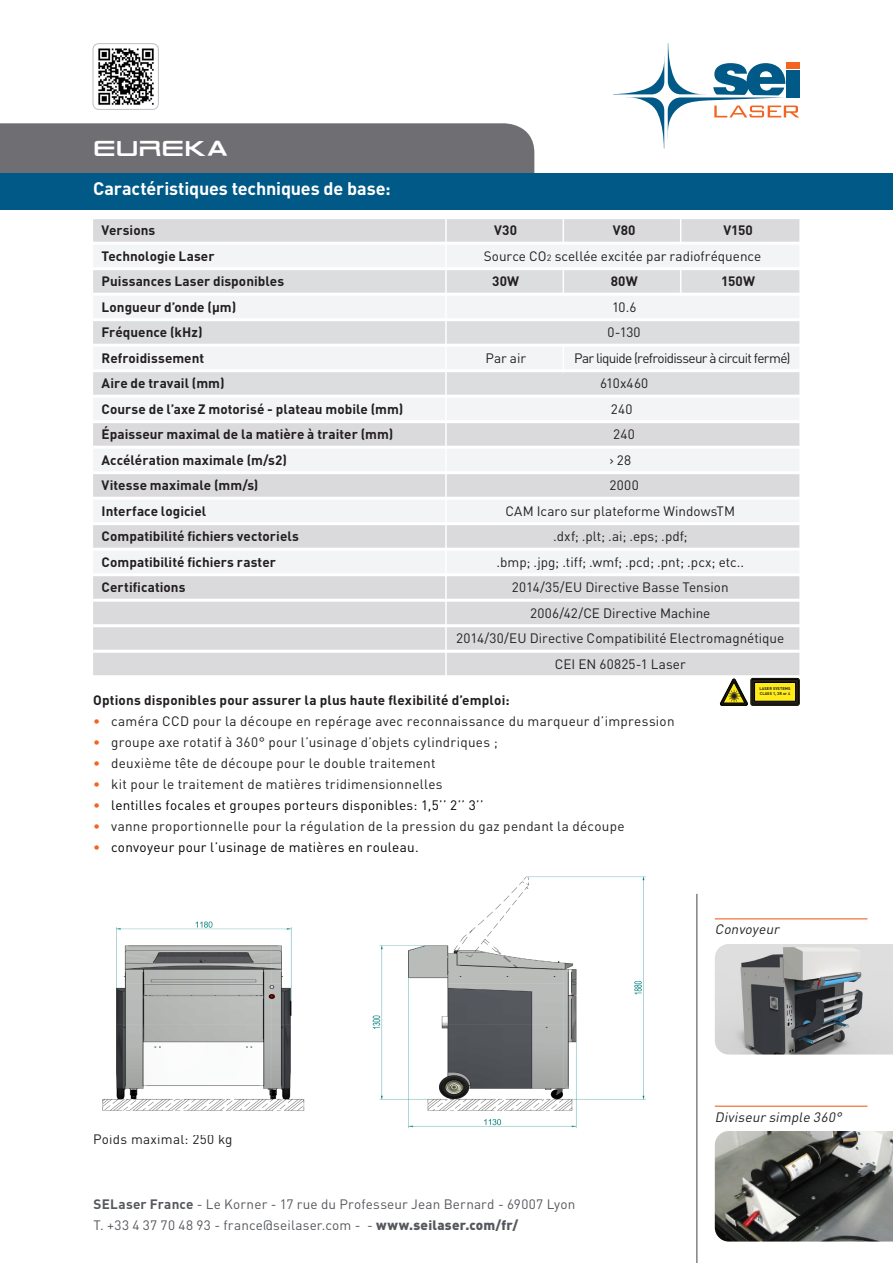
<style>
.page{position:relative;width:893px;height:1263px;background:#fff}
.page>*{position:absolute;margin:0;border:0;box-sizing:border-box;transform-origin:0 0}
.t1{font:28.5px "TR 909";letter-spacing:-.005em;color:#fff}
.t2{font:700 18px "DIN Pro";letter-spacing:-.01em;color:#fff}
.riga-grigia{font:13.5px "DIN Pro";letter-spacing:.02em;color:#231f20}
.riga-arancino{font:700 13.5px "DIN Pro";letter-spacing:.005em;color:#231f20}
.riga-arancino-2{font:13.5px "DIN Pro";color:#231f20}
.riga-grigia-2{font:700 13.5px "DIN Pro";letter-spacing:.005em;color:#231f20}
.t3{font:13.5px "DIN Pro";letter-spacing:.015em;color:#55585d}
.t4{font:13.5px "DIN Pro";letter-spacing:.02em;color:#000}
.riga-grigia-3{font:13.5px "DIN Pro";color:#231f20}
.riga-arancino-3{font:13.5px "DIN Pro";letter-spacing:-.05em;color:#231f20}
.testo-immagini{font:italic 13.5px "DIN Pro";color:#231f20}
.Paragrafo_base_-_Cop{font:13.5px "DIN Pro";letter-spacing:.02em;color:#231f20}
.t5{font:700 4.05px "DIN Pro";color:#231f20}
.s1{font-size:9px}
.s2{color:#f36421}
.s3{font-weight:700}
.s4{font-weight:900}
</style>
<div class="page">
<div style="left:0;top:123px;width:534px;height:51px;background:#6f6f73"></div>
<div style="left:0;top:174px;width:893px;height:36px;background:#005986"></div>
<hr style="left:696px;top:894px;width:1px;height:369px;background:#55585d">
<img style="left:715px;top:1131px;width:178px;height:110px">
<hr style="left:715px;top:918px;width:152px;height:1px;background:#f36421">
<hr style="left:715px;top:1105px;width:152px;height:2px;background:#f36421">
<img style="left:715px;top:944px;width:178px;height:110px">
<div style="left:93px;top:219px;width:706px;height:23px;background:#dadadc"></div>
<div style="left:93px;top:245px;width:706px;height:22px;background:#f3f4f5"></div>
<div style="left:93px;top:270px;width:706px;height:23px;background:#dcdddf"></div>
<div style="left:93px;top:296px;width:706px;height:22px;background:#f3f4f5"></div>
<div style="left:93px;top:321px;width:706px;height:23px;background:#dcdddf"></div>
<div style="left:93px;top:347px;width:706px;height:22px;background:#f3f4f5"></div>
<div style="left:93px;top:372px;width:706px;height:23px;background:#dcdddf"></div>
<div style="left:93px;top:398px;width:706px;height:22px;background:#f3f4f5"></div>
<div style="left:93px;top:423px;width:706px;height:23px;background:#dadadc"></div>
<div style="left:93px;top:449px;width:706px;height:22px;background:#f3f4f5"></div>
<div style="left:93px;top:474px;width:706px;height:23px;background:#dadadc"></div>
<div style="left:93px;top:500px;width:706px;height:22px;background:#f3f4f5"></div>
<div style="left:93px;top:525px;width:706px;height:23px;background:#dadadc"></div>
<div style="left:93px;top:551px;width:706px;height:22px;background:#f3f4f5"></div>
<div style="left:93px;top:576px;width:706px;height:23px;background:#dadadc"></div>
<div style="left:93px;top:602px;width:706px;height:22px;background:#dadadc"></div>
<div style="left:93px;top:627px;width:706px;height:23px;background:#dadadc"></div>
<div style="left:93px;top:653px;width:706px;height:22px;background:#dadadc"></div>
<div style="left:751px;top:678px;width:48px;height:27px;border:1px solid #000;border-radius:2px"></div>
<div style="left:752px;top:679px;width:46px;height:25px;background:linear-gradient(to right,#1c1914,#1c1913)"></div>
<div style="left:752px;top:679px;width:46px;height:25px;border:1px solid #000"></div>
<svg style="left:720px;top:679px;width:28px;height:26px"></svg>
<div style="left:754px;top:682px;width:42px;height:19px;background:#ffeb19;border:1px solid #000"></div>
<svg style="left:563px;top:219px;width:1px;height:23px"></svg>
<svg style="left:680px;top:219px;width:1px;height:23px"></svg>
<svg style="left:563px;top:270px;width:1px;height:23px"></svg>
<svg style="left:680px;top:270px;width:1px;height:23px"></svg>
<svg style="left:563px;top:347px;width:1px;height:26px"></svg>
<hr style="left:445px;top:215px;width:2px;height:471px;background:#fff">
<img style="left:102px;top:876px;width:544px;height:253px">
<img style="left:98px;top:48px;width:56px;height:57px">
<div style="left:93px;top:43px;width:66px;height:67px;border:1px solid #bcc0c6;border-radius:6px"></div>
<svg style="left:613px;top:43px;width:186px;height:106px"></svg>
<p class="t1" style="left:93px;top:130px;width:136px">eureka</p>
<p class="t2" style="left:93px;top:176px;width:299px">Caractéristiques techniques de base:</p>
<p class="riga-grigia-2" style="left:102px;top:221px;width:55px">Versions</p>
<p class="riga-grigia-2" style="left:494px;top:221px;width:24px">V30</p>
<p class="riga-grigia-2" style="left:613px;top:221px;width:24px">V80</p>
<p class="riga-grigia-2" style="left:724px;top:221px;width:31px">V150</p>
<p class="riga-arancino" style="left:102px;top:247px;width:114px">Technologie Laser</p>
<p class="riga-arancino-2" style="left:484px;top:245px;width:279px">Source CO<span class="s1">2</span> scellée excitée par radiofréquence</p>
<p class="riga-arancino" style="left:102px;top:272px;width:184px">Puissances Laser disponibles</p>
<p class="riga-arancino" style="left:492px;top:272px;width:28px">30W</p>
<p class="riga-arancino" style="left:611px;top:272px;width:28px">80W</p>
<p class="riga-arancino" style="left:721px;top:272px;width:35px">150W</p>
<p class="riga-arancino" style="left:102px;top:298px;width:136px">Longueur d’onde (µm)</p>
<p class="riga-arancino-2" style="left:612px;top:296px;width:26px">10.6</p>
<p class="riga-arancino" style="left:102px;top:323px;width:103px">Fréquence (kHz)</p>
<p class="riga-grigia" style="left:608px;top:322px;width:35px">0-130</p>
<p class="riga-arancino" style="left:102px;top:349px;width:104px">Refroidissement</p>
<p class="riga-arancino-2" style="left:485px;top:347px;width:42px">Par air</p>
<p class="riga-arancino-3" style="left:574px;top:347px;width:218px">Par liquide (refroidisseur à circuit fermé)</p>
<p class="riga-arancino" style="left:102px;top:374px;width:124px">Aire de travail (mm)</p>
<p class="riga-grigia" style="left:600px;top:373px;width:50px">610x460</p>
<p class="riga-arancino" style="left:102px;top:400px;width:303px">Course de l’axe Z motorisé - plateau mobile (mm)</p>
<p class="riga-arancino-2" style="left:611px;top:398px;width:23px">240</p>
<p class="riga-grigia-2" style="left:102px;top:425px;width:293px">Épaisseur maximal de la matière à traiter (mm)</p>
<p class="riga-grigia" style="left:613px;top:424px;width:23px">240</p>
<p class="riga-arancino" style="left:102px;top:451px;width:187px">Accélération maximale (m/s2)</p>
<p class="riga-arancino-2" style="left:609px;top:449px;width:23px">› 28</p>
<p class="riga-grigia-2" style="left:102px;top:476px;width:158px">Vitesse maximale (mm/s)</p>
<p class="riga-grigia" style="left:610px;top:475px;width:31px">2000</p>
<p class="riga-arancino" style="left:102px;top:502px;width:106px">Interface logiciel</p>
<p class="riga-arancino-2" style="left:505px;top:500px;width:231px">CAM Icaro sur plateforme WindowsTM</p>
<p class="riga-grigia-2" style="left:102px;top:527px;width:199px">Compatibilité fichiers vectoriels</p>
<p class="riga-grigia-3" style="left:553px;top:526px;width:136px">.dxf; .plt; .ai; .eps; .pdf;</p>
<p class="riga-arancino" style="left:102px;top:553px;width:176px">Compatibilité fichiers raster</p>
<p class="riga-arancino-2" style="left:496px;top:551px;width:249px">.bmp; .jpg; .tiff; .wmf; .pcd; .pnt; .pcx; etc..</p>
<p class="riga-grigia-2" style="left:102px;top:578px;width:85px">Certifications</p>
<p class="riga-grigia" style="left:512px;top:577px;width:218px">2014/35/EU Directive Basse Tension</p>
<p class="riga-grigia-3" style="left:530px;top:602px;width:182px">2006/42/CE Directive Machine</p>
<p class="riga-grigia-3" style="left:456px;top:628px;width:330px">2014/30/EU Directive Compatibilité Electromagnétique</p>
<p class="riga-grigia" style="left:555px;top:653px;width:132px">CEI EN 60825-1 Laser</p>
<p class="t5" style="left:760px;top:686px;width:32px">LASER SYSTEMS</p>
<p class="t5" style="left:760px;top:691px;width:32px">CLASS 1, 3R or 4</p>
<p class="riga-arancino" style="left:93px;top:691px;width:418px">Options disponibles pour assurer la plus haute flexibilité d’emploi:</p>
<p class="riga-grigia" style="left:93px;top:711px;width:583px"><span class="s2">•</span> caméra CCD pour la découpe en repérage avec reconnaissance du marqueur d’impression</p>
<p class="riga-grigia" style="left:93px;top:732px;width:406px"><span class="s2">•</span> groupe axe rotatif à 360° pour l’usinage d’objets cylindriques ;</p>
<p class="riga-grigia" style="left:93px;top:753px;width:344px"><span class="s2">•</span> deuxième tête de découpe pour le double traitement</p>
<p class="riga-grigia" style="left:93px;top:774px;width:351px"><span class="s2">•</span> kit pour le traitement de matières tridimensionnelles</p>
<p class="t4" style="left:93px;top:795px;width:392px"><span class="s2">•</span> lentilles focales et groupes porteurs disponibles: 1,5’’ 2’’ 3’’</p>
<p class="riga-grigia" style="left:93px;top:816px;width:533px"><span class="s2">•</span> vanne proportionnelle pour la régulation de la pression du gaz pendant la découpe</p>
<p class="t4" style="left:93px;top:837px;width:327px"><span class="s2">•</span> convoyeur pour l’usinage de matières en rouleau.</p>
<p class="testo-immagini" style="left:715px;top:919px;width:69px">Convoyeur</p>
<p class="Paragrafo_base_-_Cop" style="left:93px;top:1129px;width:141px">Poids maximal: 250 kg</p>
<p class="t3" style="left:94px;top:1194px;width:483px"><span class="s3">SELaser France</span> - Le Korner - 17 rue du Professeur Jean Bernard - 69007 Lyon</p>
<p class="t3" style="left:94px;top:1215px;width:426px">T. +33 4 37 70 48 93 - france@seilaser.com - - <span class="s4">www.seilaser.com/fr/</span></p>
<p class="testo-immagini" style="left:715px;top:1106px;width:132px">Diviseursimple 360°</p>
</div>
